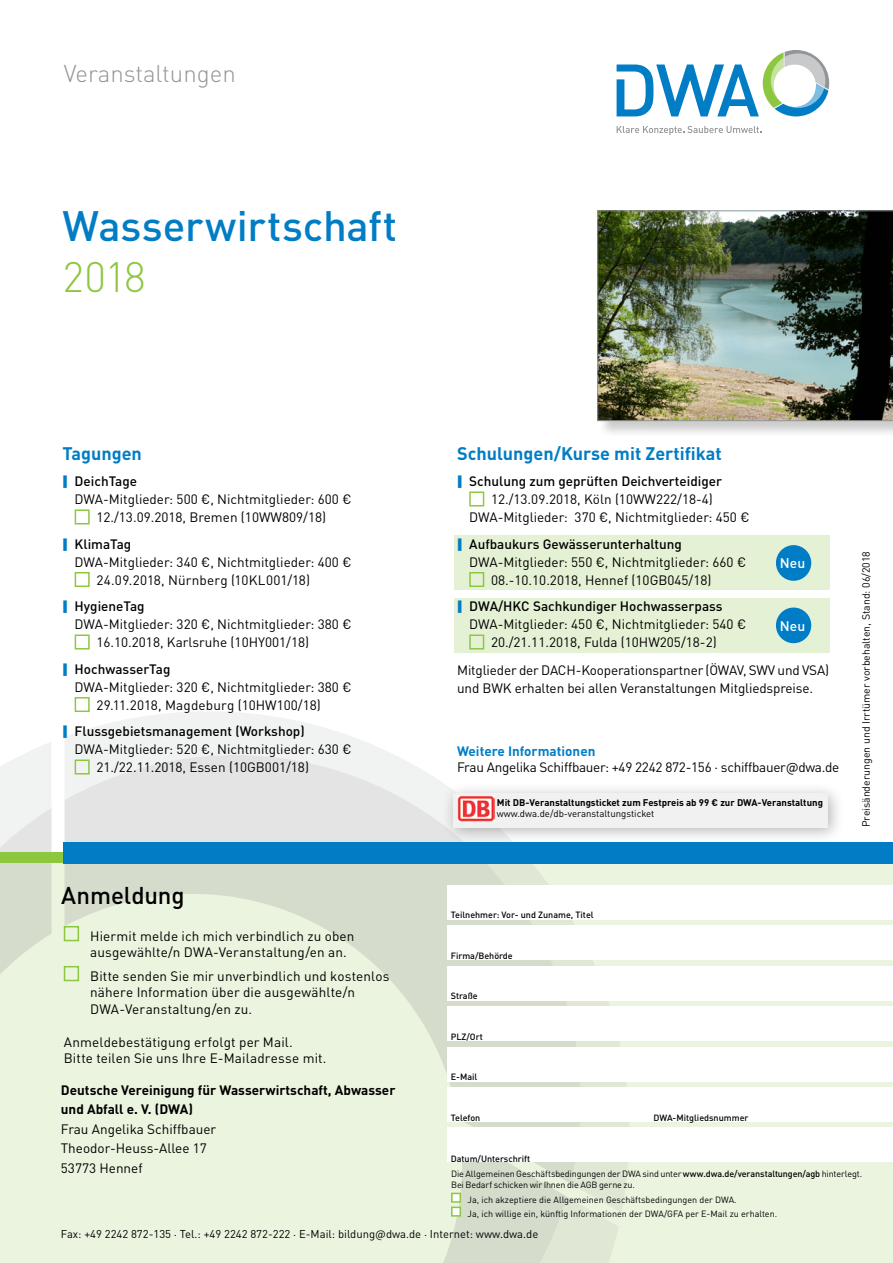
<style>
.page{position:relative;width:893px;height:1263px;background:#fff}
.page>*{position:absolute;margin:0;border:0;box-sizing:border-box;transform-origin:0 0}
.t1{font:500 42px "DINOT";color:#007dc5}
.t2{font:300 42px "DINOT";color:#8dc63f}
.t3{font:300 24px "DINOT";color:#939598}
.t4{font:500 24px "DINOT";letter-spacing:-.005em;color:#000}
.t5{font:700 18px "DINOT";color:#007dc5}
.t6{font:500 13.8px "DINOT";color:#fff}
.t7{font:13.5px/18px "DINOT";color:#000}
.t8{font:500 13.5px "DINOT";color:#000}
.t9{font:700 13.5px/19.5px "DINOT";color:#000}
.t10{font:13.5px "DINOT";letter-spacing:-.02em;color:#000}
.t11{font:700 13.5px "DINOT";color:#007dc5}
.t12{font:11.25px "DINOT";color:#000}
.t13{font:10.5px "DINOT";color:#000}
.t14{font:700 9.6px "DINOT";color:#000}
.t15{font:9.6px "DINOT";color:#000}
.t16{font:9px/15.3px "DINOT";color:#000}
.t17{font:500 9px "DINOT";color:#000}
.s1{font-weight:500}
</style>
<div class="page">
<div style="left:454px;top:536px;width:375px;height:54px;background:#e5f1d4"></div>
<div style="left:776px;top:545px;width:35px;height:36px;background:#007dc5;border-radius:50%"></div>
<div style="left:454px;top:598px;width:375px;height:54px;background:#e5f1d4"></div>
<div style="left:776px;top:607px;width:35px;height:36px;background:#007dc5;border-radius:50%"></div>
<div style="left:0;top:863px;width:893px;height:400px;background:#ebf4de"></div>
<svg style="left:74px;top:708px;width:242px;height:18px;fill:#f6f7f7"></svg>
<svg style="left:617px;top:126px;width:144px;height:9px"></svg>
<svg style="left:617px;top:50px;width:212px;height:66px"></svg>
<div style="left:599px;top:212px;width:294px;height:226px;background:#000;opacity:.2"></div>
<img style="left:597px;top:210px;width:296px;height:211px">
<div style="left:75px;top:509px;width:15px;height:15px;border:1px solid #8dc63f"></div>
<div style="left:75px;top:572px;width:15px;height:15px;border:1px solid #8dc63f"></div>
<div style="left:75px;top:634px;width:15px;height:15px;border:1px solid #8dc63f"></div>
<div style="left:75px;top:697px;width:15px;height:15px;border:1px solid #8dc63f"></div>
<div style="left:469px;top:491px;width:15px;height:15px;border:1px solid #8dc63f"></div>
<div style="left:469px;top:572px;width:15px;height:15px;border:1px solid #8dc63f"></div>
<div style="left:469px;top:634px;width:15px;height:15px;border:1px solid #8dc63f"></div>
<div style="left:64px;top:842px;width:829px;height:21px;background:#007dc5"></div>
<div style="left:448px;top:885px;width:445px;height:34px;background:#fff"></div>
<div style="left:448px;top:926px;width:445px;height:34px;background:#fff"></div>
<div style="left:448px;top:966px;width:445px;height:34px;background:#fff"></div>
<div style="left:448px;top:1007px;width:445px;height:34px;background:#fff"></div>
<div style="left:448px;top:1087px;width:445px;height:34px;background:#fff"></div>
<div style="left:448px;top:1047px;width:445px;height:34px;background:#fff"></div>
<div style="left:448px;top:1128px;width:445px;height:34px;background:#fff"></div>
<div style="left:442px;top:782px;width:402px;height:62px;background:#000;opacity:.3"></div>
<div style="left:453px;top:793px;width:374px;height:34px;background:#f1f1f2"></div>
<svg style="left:0;top:726px;width:619px;height:537px"></svg>
<h2 class="t3" style="left:64px;top:55px;width:173px">Veranstaltungen</h2>
<h1 class="t1" style="left:63px;top:194px;width:336px">Wasserwirtschaft</h1>
<h1 class="t2" style="left:63px;top:245px;width:85px">2018</h1>
<h3 class="t5" style="left:63px;top:439px;width:81px">Tagungen</h3>
<p class="t8" style="left:75px;top:471px;width:64px">DeichTage</p>
<p class="t7" style="left:75px;top:490px;width:278px;text-align:center">DWA-Mitglieder: 500 €, Nichtmitglieder: 600 €<br>12./13.09.2018, Bremen (10WW809/18)</p>
<p class="t8" style="left:75px;top:533px;width:58px">KlimaTag</p>
<p class="t7" style="left:96px;top:552px;width:257px;text-indent:-22px">DWA-Mitglieder: 340 €, Nichtmitglieder: 400 €<br>24.09.2018, Nürnberg (10KL001/18)</p>
<p class="t8" style="left:75px;top:596px;width:71px">HygieneTag</p>
<p class="t7" style="left:96px;top:615px;width:257px;text-indent:-22px">DWA-Mitglieder: 320 €, Nichtmitglieder: 380 €<br>16.10.2018, Karlsruhe (10HY001/18)</p>
<p class="t8" style="left:75px;top:659px;width:97px">HochwasserTag</p>
<p class="t7" style="left:96px;top:677px;width:257px;text-indent:-22px">DWA-Mitglieder: 320 €, Nichtmitglieder: 380 €<br>29.11.2018, Magdeburg (10HW100/18)</p>
<p class="t8" style="left:75px;top:721px;width:232px">Flussgebietsmanagement (Workshop)</p>
<p class="t7" style="left:96px;top:740px;width:257px;text-indent:-22px">DWA-Mitglieder: 520 €, Nichtmitglieder: 630 €<br>21./22.11.2018, Essen (10GB001/18)</p>
<h2 class="t4" style="left:61px;top:876px;width:125px">Anmeldung</h2>
<p class="t7" style="left:90px;top:927px;width:266px;line-height:16.2px">Hiermit melde ich mich verbindlich zu oben ausgewählte/n DWA-Veranstaltung/en an.</p>
<p class="t7" style="left:90px;top:967px;width:301px;line-height:16.2px">Bitte senden Sie mir unverbindlich und kostenlos nähere Information über die ausgewählte/n<br>DWA-Veranstaltung/en zu.</p>
<p class="t7" style="left:64px;top:1033px;width:264px;line-height:16.2px">Anmeldebestätigung erfolgt per Mail.<br>Bitte teilen Sie uns Ihre E-Mailadresse mit.</p>
<p class="t9" style="left:61px;top:1079px;width:336px">Deutsche Vereinigung für Wasserwirtschaft, Abwasser und Abfall e. V. (DWA)</p>
<p class="t7" style="left:61px;top:1118px;width:157px;line-height:19.5px">Frau Angelika Schiffbauer<br>Theodor-Heuss-Allee 17<br>53773 Hennef</p>
<h3 class="t5" style="left:457px;top:439px;width:266px">Schulungen/Kurse mit Zertifikat</h3>
<p class="t8" style="left:469px;top:471px;width:254px">Schulung zum geprüften Deichverteidiger</p>
<p class="t7" style="left:469px;top:490px;width:282px;text-indent:22px">12./13.09.2018, Köln (10WW222/18-4)<br>DWA-Mitglieder: 370 €, Nichtmitglieder: 450 €</p>
<p class="t8" style="left:469px;top:533px;width:214px">Aufbaukurs Gewässerunterhaltung</p>
<p class="t7" style="left:491px;top:552px;width:257px;text-indent:-22px">DWA-Mitglieder: 550 €, Nichtmitglieder: 660 €<br>08.-10.10.2018, Hennef (10GB045/18)</p>
<p class="t8" style="left:469px;top:596px;width:255px">DWA/HKC Sachkundiger Hochwasserpass</p>
<p class="t7" style="left:469px;top:615px;width:278px;text-align:center">DWA-Mitglieder: 450 €, Nichtmitglieder: 540 €<br>20./21.11.2018, Fulda (10HW205/18-2)</p>
<p class="t6" style="left:780px;top:553px;width:27px">Neu</p>
<p class="t6" style="left:780px;top:615px;width:27px">Neu</p>
<p class="t7" style="left:457px;top:660px;width:374px">Mitglieder der DACH-Kooperationspartner (ÖWAV, SWV und VSA) und BWK erhalten bei allen Veranstaltungen Mitgliedspreise.</p>
<p class="t11" style="left:457px;top:740px;width:140px">Weitere Informationen</p>
<p class="t10" style="left:457px;top:757px;width:384px">Frau Angelika Schiffbauer: +49 2242 872-156 · schiffbauer@dwa.de</p>
<p class="t14" style="left:497px;top:794px;width:328px">Mit DB-Veranstaltungsticket zum Festpreis ab 99 € zur DWA-Veranstaltung</p>
<p class="t15" style="left:497px;top:806px;width:159px">www.dwa.de/db-veranstaltungsticket</p>
<p class="t13" style="left:858px;top:827px;width:277px;rotate:-90deg">Preisänderungen und Irrtümer vorbehalten, Stand: 06/2018</p>
<p class="t17" style="left:451px;top:908px;width:144px">Teilnehmer: Vor- und Zuname, Titel</p>
<p class="t17" style="left:451px;top:948px;width:63px">Firma/Behörde</p>
<p class="t17" style="left:451px;top:989px;width:28px">Straße</p>
<p class="t17" style="left:451px;top:1030px;width:34px">PLZ/Ort</p>
<p class="t17" style="left:451px;top:1070px;width:28px">E-Mail</p>
<p class="t17" style="left:451px;top:1111px;width:31px">Telefon</p>
<p class="t17" style="left:653px;top:1111px;width:96px">DWA-Mitgliedsnummer</p>
<p class="t16" style="left:451px;top:1150px;width:413px"><span class="s1">Datum/Unterschrift<br></span>Die Allgemeinen Geschäftsbedingungen der DWA sind unter <span class="s1">www.dwa.de/veranstaltungen/agb</span> hinterlegt.</p>
<p class="t16" style="left:468px;top:1176px;width:271px;text-indent:-17px">Bei Bedarf schicken wir Ihnen die AGB gerne zu.<br>Ja, ich akzeptiere die Allgemeinen Geschäftsbedingungen der DWA.</p>
<p class="t16" style="left:468px;top:1205px;width:311px">Ja, ich willige ein, künftig Informationen der DWA/GFA per E-Mail zu erhalten.</p>
<p class="t12" style="left:61px;top:1226px;width:479px">Fax: +49 2242 872-135 . Tel.: +49 2242 872-222 . E-Mail: bildung@dwa.de . Internet: www.dwa.de</p>
</div>
